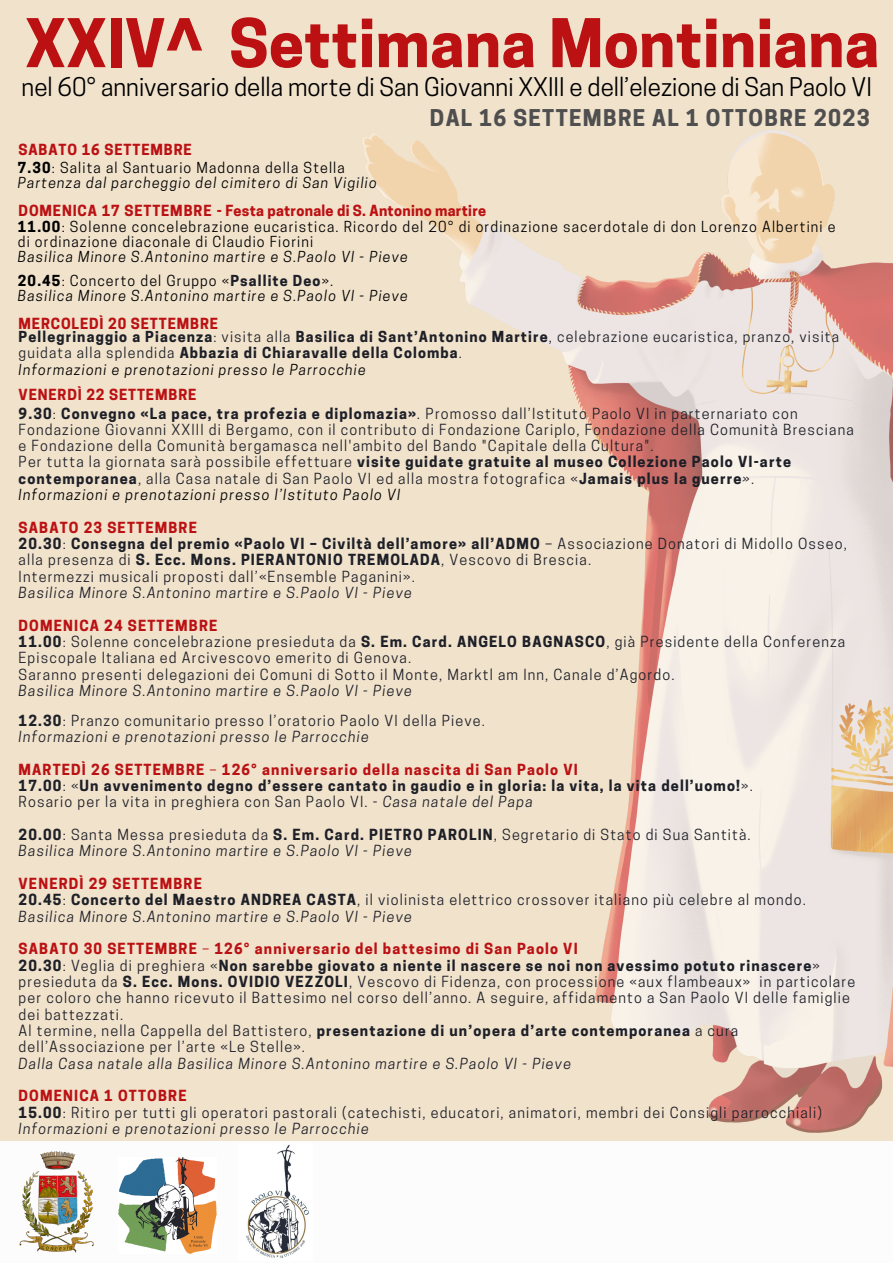
<style>
.page{position:relative;width:893px;height:1263px;background:#f1e2cc}
.page>*{position:absolute;margin:0;border:0;box-sizing:border-box;transform-origin:0 0}
.t1{font:700 62.85px "Cooper Hewitt";letter-spacing:.005em;color:#bb1113}
.t2{font:24.15px "Cooper Hewitt";color:#000}
.t3{font:700 21.75px "Cooper Hewitt";letter-spacing:.06em;color:#4f4f4f}
.t4{font:14.4px/16.4px "Cooper Hewitt";letter-spacing:.08em;color:#1e2028}
.t5{font:italic 14.4px "Cooper Hewitt";letter-spacing:.08em;color:#1e2028}
.t6{font:700 14.4px/16.4px "Cooper Hewitt";letter-spacing:.08em;color:#1e2028}
.t7{font:700 14.4px "Cooper Hewitt";letter-spacing:.08em;color:#bb1113}
.t8{font:700 14.4px "Cooper Hewitt";letter-spacing:.06em;color:#bb1113}
.t9{font:700 14.4px "Cooper Hewitt";letter-spacing:.02em;color:#bb1113}
.t10{font:italic 14.4px "Cooper Hewitt";letter-spacing:.08em;color:#000}
.t11{font:14.25px/14.6px "Cooper Hewitt";letter-spacing:.08em;color:#000}
.t12{font:italic 14.25px "Cooper Hewitt";letter-spacing:.08em;color:#000}
.t13{font:700 14.25px/16.4px "Cooper Hewitt";letter-spacing:.08em;color:#1e2028}
.s1{font-weight:700}
.s2{font-weight:700;color:#1e2028}
.s3{font-weight:400}
.s4{font-style:italic}
</style>
<div class="page">
<img style="left:364px;top:130px;width:529px;height:1003px">
<div style="left:0;top:1141px;width:893px;height:122px;background:#fdfcfc"></div>
<img style="left:19px;top:1151px;width:75px;height:102px">
<img style="left:246px;top:1144px;width:63px;height:114px">
<img style="left:119px;top:1157px;width:98px;height:97px">
<p class="t1" style="left:25px;top:20px;width:855px">XXIV^ Settimana Montiniana</p>
<p class="t2" style="left:22px;top:78px;width:852px">nel 60° anniversario della morte di San Giovanni XXIII e dell’elezione di San Paolo VI</p>
<p class="t8" style="left:19px;top:144px;width:175px">SABATO 16 SETTEMBRE</p>
<p class="t11" style="left:18px;top:162px;width:328px"><span class="s1">7.30</span>: Salita al Santuario Madonna della Stella</p>
<p class="t12" style="left:18px;top:177px;width:360px">Partenza dal parcheggio del cimitero di San Vigilio</p>
<p class="t3" style="left:430px;top:110px;width:441px">DAL 16 SETTEMBRE AL 1 OTTOBRE 2023</p>
<p class="t9" style="left:19px;top:205px;width:469px">DOMENICA 17 SETTEMBRE - Festa patronale di S. Antonino martire</p>
<p class="t11" style="left:18px;top:221px;width:819px"><span class="s1">11.00</span>: Solenne concelebrazione eucaristica. Ricordo del 20° di ordinazione sacerdotale di don Lorenzo Albertini e di ordinazione diaconale di Claudio Fiorini</p>
<p class="t12" style="left:18px;top:251px;width:391px">Basilica Minore S.Antonino martire e S.Paolo VI - Pieve</p>
<p class="t11" style="left:18px;top:275px;width:317px"><span class="s1">20.45</span>: Concerto del Gruppo «<span class="s2">Psallite Deo</span>».</p>
<p class="t12" style="left:18px;top:290px;width:391px">Basilica Minore S.Antonino martire e S.Paolo VI - Pieve</p>
<p class="t8" style="left:19px;top:318px;width:201px">MERCOLEDÌ 20 SETTEMBRE</p>
<p class="t13" style="left:19px;top:330px;width:822px">Pellegrinaggio a Piacenza<span class="s3">: visita alla</span> Basilica di Sant’Antonino Martire<span class="s3">, celebrazione eucaristica, pranzo, visita guidata alla splendida</span> Abbazia di Chiaravalle della Colomba<span class="s3">.</span></p>
<p class="t12" style="left:19px;top:364px;width:349px">Informazioni e prenotazioni presso le Parrocchie</p>
<p class="t8" style="left:19px;top:390px;width:179px">VENERDÌ 22 SETTEMBRE</p>
<p class="t4" style="left:19px;top:407px;width:836px"><span class="s1">9.30</span>: <span class="s1">Convegno «La pace, tra profezia e diplomazia»</span><span class="s4">.</span> Promosso dall’Istituto Paolo VI in parternariato con<br>Fondazione Giovanni XXIII di Bergamo, con il contributo di Fondazione Cariplo, Fondazione della Comunità Bresciana e Fondazione della Comunità bergamasca nell'ambito del Bando "Capitale della Cultura".</p>
<p class="t4" style="left:19px;top:456px;width:774px">Per tutta la giornata sarà possibile effettuare <span class="s1">visite guidate gratuite al museo Collezione Paolo VI-arte contemporanea</span>, alla Casa natale di San Paolo VI ed alla mostra fotografica «<span class="s1">Jamais plus la guerre</span><span class="s4">»</span>.</p>
<p class="t10" style="left:19px;top:489px;width:383px">Informazioni e prenotazioni presso l’Istituto Paolo VI</p>
<p class="t7" style="left:19px;top:522px;width:180px">SABATO 23 SETTEMBRE</p>
<p class="t6" style="left:19px;top:537px;width:830px">20.30<span class="s3">:</span> Consegna del premio «Paolo VI – Civiltà dell’amore» all’ADMO <span class="s3">– Associazione Donatori di Midollo Osseo, alla presenza di</span> S. Ecc. Mons. PIERANTONIO TREMOLADA<span class="s3">, Vescovo di Brescia.</span></p>
<p class="t4" style="left:19px;top:570px;width:398px">Intermezzi musicali proposti dall’«Ensemble Paganini».</p>
<p class="t5" style="left:19px;top:587px;width:395px">Basilica Minore S.Antonino martire e S.Paolo VI - Pieve</p>
<p class="t7" style="left:19px;top:620px;width:200px">DOMENICA 24 SETTEMBRE</p>
<p class="t4" style="left:19px;top:635px;width:828px"><span class="s1">11.00</span>: Solenne concelebrazione presieduta da <span class="s1">S. Em. Card. ANGELO BAGNASCO</span>, già Presidente della Conferenza<br>Episcopale Italiana ed Arcivescovo emerito di Genova.</p>
<p class="t4" style="left:19px;top:668px;width:657px">Saranno presenti delegazioni dei Comuni di Sotto il Monte, Marktl am Inn, Canale d’Agordo.</p>
<p class="t5" style="left:19px;top:685px;width:395px">Basilica Minore S.Antonino martire e S.Paolo VI - Pieve</p>
<p class="t4" style="left:19px;top:714px;width:468px"><span class="s1">12.30</span>: Pranzo comunitario presso l’oratorio Paolo VI della Pieve.</p>
<p class="t5" style="left:19px;top:731px;width:352px">Informazioni e prenotazioni presso le Parrocchie</p>
<p class="t7" style="left:19px;top:764px;width:561px">MARTEDÌ 26 SETTEMBRE <span class="s3">–</span> 126° anniversario della nascita di San Paolo VI</p>
<p class="t6" style="left:19px;top:779px;width:736px">17.00<span class="s3">: «</span>Un avvenimento degno d’essere cantato in gaudio e in gloria: la vita, la vita dell’uomo!<span class="s3">».</span></p>
<p class="t4" style="left:19px;top:796px;width:515px">Rosario per la vita in preghiera con San Paolo VI. - <span class="s4">Casa natale del Papa</span></p>
<p class="t4" style="left:19px;top:828px;width:733px"><span class="s1">20.00</span>: Santa Messa presieduta da <span class="s1">S. Em. Card. PIETRO PAROLIN</span>, Segretario di Stato di Sua Santità.</p>
<p class="t5" style="left:19px;top:845px;width:395px">Basilica Minore S.Antonino martire e S.Paolo VI - Pieve</p>
<p class="t7" style="left:19px;top:878px;width:185px">VENERDÌ 29 SETTEMBRE</p>
<p class="t4" style="left:19px;top:893px;width:789px"><span class="s1">20.45</span>: <span class="s1">Concerto del Maestro ANDREA CASTA</span>, il violinista elettrico crossover italiano più celebre al mondo.</p>
<p class="t5" style="left:19px;top:911px;width:395px">Basilica Minore S.Antonino martire e S.Paolo VI - Pieve</p>
<p class="t7" style="left:19px;top:943px;width:560px">SABATO 30 SETTEMBRE <span class="s3">–</span> 126° anniversario del battesimo di San Paolo VI</p>
<p class="t4" style="left:19px;top:959px;width:838px"><span class="s1">20.30</span>: Veglia di preghiera «<span class="s1">Non sarebbe giovato a niente il nascere se noi non avessimo potuto rinascere</span>» presieduta da <span class="s1">S. Ecc. Mons. OVIDIO VEZZOLI</span>, Vescovo di Fidenza, con processione «aux flambeaux» in particolare per coloro che hanno ricevuto il Battesimo nel corso dell’anno. A seguire, affidamento a San Paolo VI delle famiglie dei battezzati.</p>
<p class="t4" style="left:19px;top:1024px;width:721px">Al termine, nella Cappella del Battistero, <span class="s1">presentazione di un’opera d’arte contemporanea</span> a cura dell’Associazione per l’arte «Le Stelle».</p>
<p class="t5" style="left:19px;top:1058px;width:554px">Dalla Casa natale alla Basilica Minore S.Antonino martire e S.Paolo VI - Pieve</p>
<p class="t7" style="left:19px;top:1090px;width:169px">DOMENICA 1 OTTOBRE</p>
<p class="t4" style="left:19px;top:1106px;width:805px"><span class="s1">15.00</span>: Ritiro per tutti gli operatori pastorali (catechisti, educatori, animatori, membri dei Consigli parrocchiali)</p>
<p class="t5" style="left:19px;top:1123px;width:352px">Informazioni e prenotazioni presso le Parrocchie</p>
</div>
